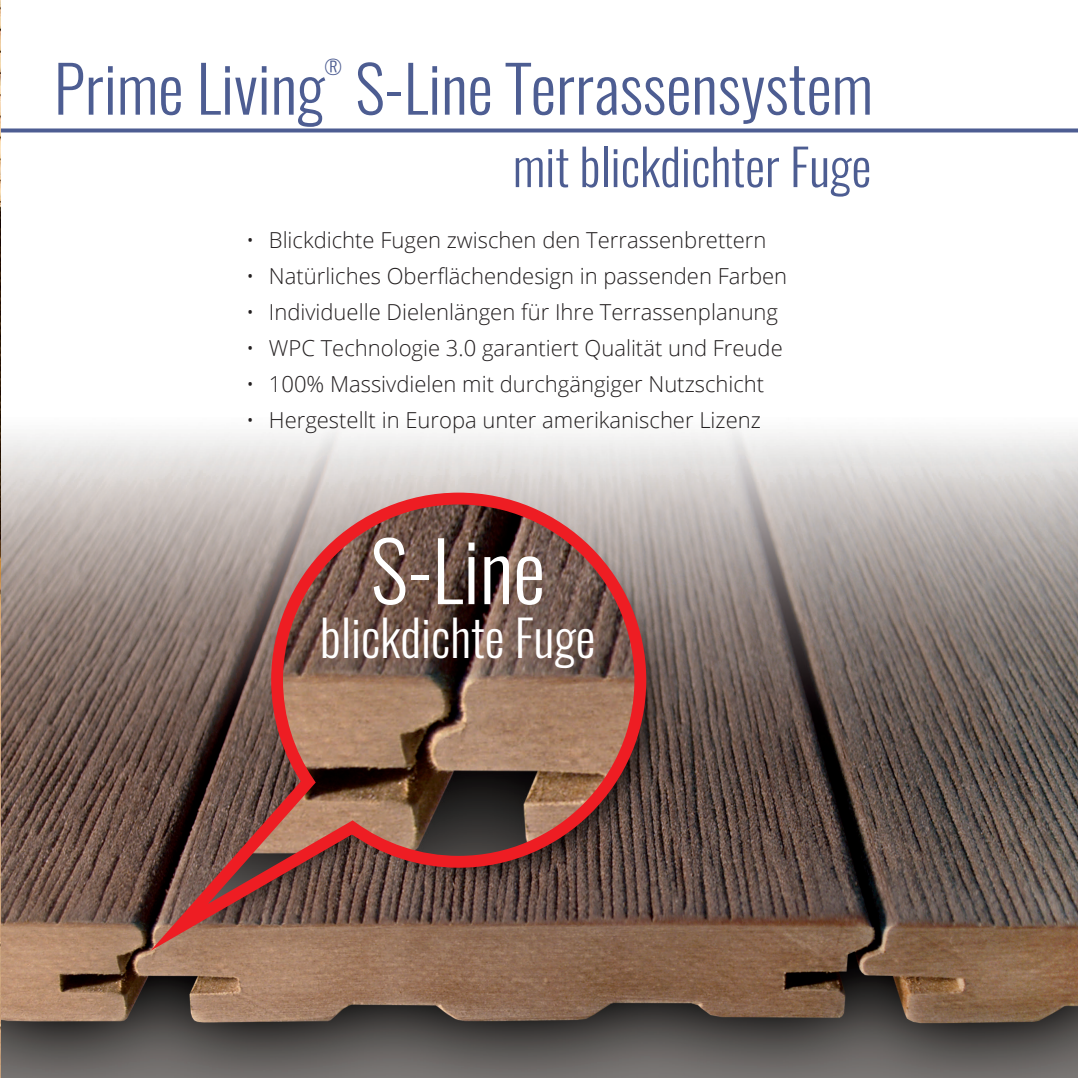
<style>
.page{position:relative;width:1078px;height:1078px;background:#fff}
.page>*{position:absolute;margin:0;border:0;box-sizing:border-box;transform-origin:0 0}
.t1{font:300 81.4px "Oswald";color:#fff}
.t2{font:300 64px "Oswald";color:#4d5d92}
.t3{font:300 50px "Oswald";color:#4d5d92}
.t4{font:300 49.8px "Oswald";color:#fff}
.t5{font:300 22px "Open Sans";color:#231f20}
.t6{font:300 20px "Oswald";color:#4d5d92}
</style>
<div class="page">
<img style="left:1px;top:428px;width:1076px;height:649px">
<img style="left:652px;top:498px;width:23px;height:449px">
<svg style="left:122px;top:486px;width:530px;height:487px;background:#856156"></svg>
<svg style="left:1px;top:128px;width:1076px;height:4px;background:#62709f"></svg>
<img style="left:0;top:0;width:1px;height:1077px">
<h2 class="t2" style="left:54px;top:46px;width:272px">Prime Living</h2>
<p class="t6" style="left:324px;top:53px;width:19px">®</p>
<h2 class="t2" style="left:355px;top:46px;width:519px">S-Line Terrassensystem</h2>
<h3 class="t3" style="left:513px;top:133px;width:360px">mit blickdichter Fuge</h3>
<p class="t5" style="left:246px;top:225px;width:521px">• Blickdichte Fugen zwischen den Terrassenbrettern</p>
<p class="t5" style="left:246px;top:261px;width:542px">• Natürliches Oberflächendesign in passenden Farben</p>
<p class="t5" style="left:246px;top:297px;width:533px">• Individuelle Dielenlängen für Ihre Terrassenplanung</p>
<p class="t5" style="left:246px;top:333px;width:538px">• WPC Technologie 3.0 garantiert Qualität und Freude</p>
<p class="t5" style="left:246px;top:369px;width:519px">• 100% Massivdielen mit durchgängiger Nutzschicht</p>
<p class="t5" style="left:246px;top:405px;width:516px">• Hergestellt in Europa unter amerikanischer Lizenz</p>
<h1 class="t1" style="left:370px;top:516px;width:176px">S-Line</h1>
<h3 class="t4" style="left:320px;top:605px;width:277px">blickdichte Fuge</h3>
</div>
